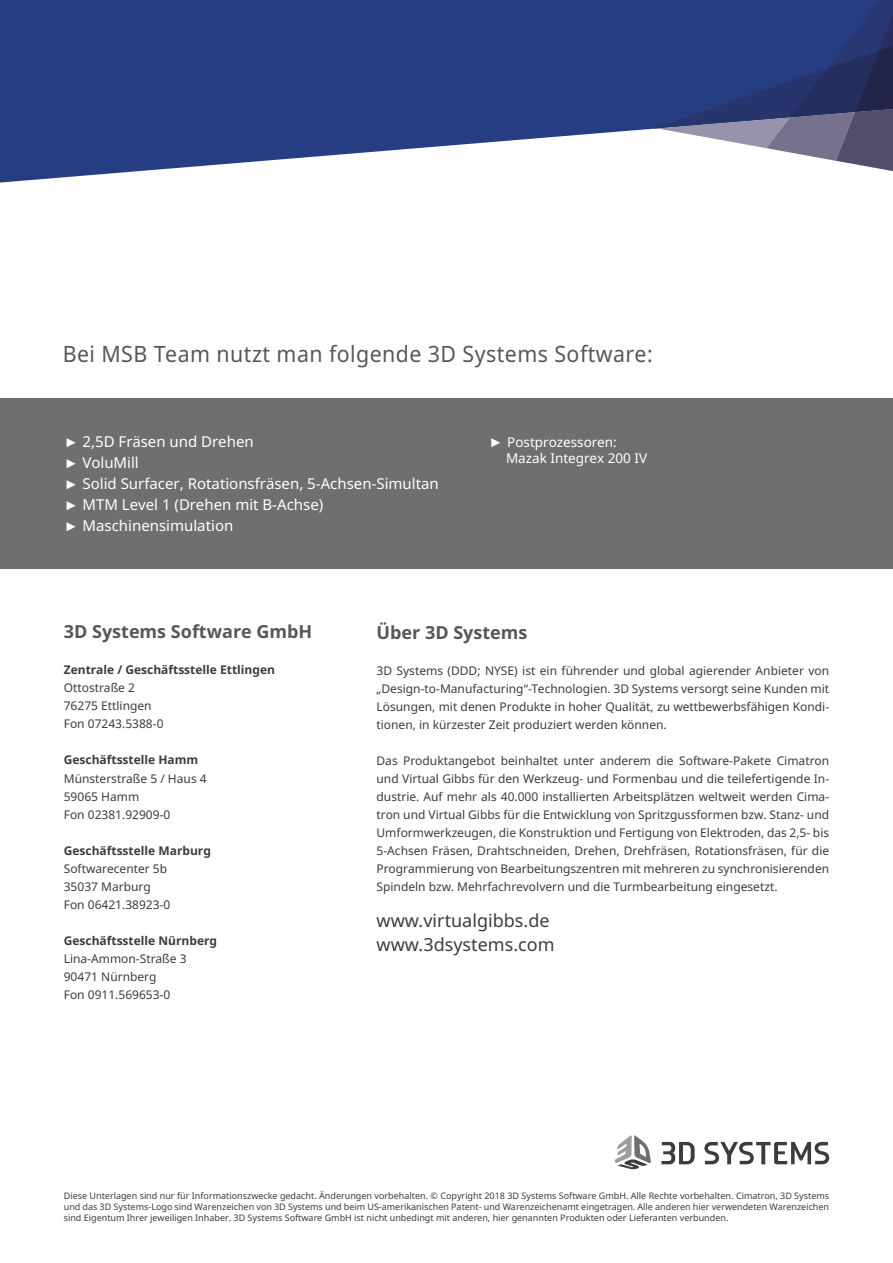
<style>
.page{position:relative;width:893px;height:1263px;background:#fff}
.page>*{position:absolute;margin:0;border:0;box-sizing:border-box;transform-origin:0 0}
.t1{font:22.5px "Noto Sans";letter-spacing:.02em;color:#575756;scale:.95 1}
.t2{font:18px/24px "Noto Sans";color:#3c3c3b}
.t3{font:700 18px "Noto Sans";color:#575756}
.t4{font:15px/21px "Noto Sans";color:#fff}
.t5{font:13.5px/16.2px "Noto Sans";color:#fff}
.t6{font:12px/18px "Noto Sans";color:#3c3c3b}
.t7{font:700 12px "Noto Sans";color:#3c3c3b}
.t8{font:9px/10.8px "Noto Sans";color:#3c3c3b;text-align:justify}
.s1{font-size:15px}
</style>
<div class="page">
<div style="left:0;top:399px;width:893px;height:170px;background:#706f6f"></div>
<svg style="left:615px;top:1135px;width:36px;height:34px"></svg>
<svg style="left:661px;top:1142px;width:34px;height:22px"></svg>
<svg style="left:704px;top:1142px;width:125px;height:22px"></svg>
<svg style="left:0;top:0;width:653px;height:183px;fill:#263d82"></svg>
<svg style="left:653px;top:0;width:240px;height:171px"></svg>
<h1 class="t1" style="left:63px;top:338px;width:623px">Bei MSB Team nutzt man folgende 3D Systems Software:</h1>
<p class="t4" style="left:64px;top:431px;width:377px">► 2,5D Fräsen und Drehen<br>► VoluMill<br>► Solid Surfacer, Rotationsfräsen, 5-Achsen-Simultan ► MTM Level 1 (Drehen mit B-Achse)<br>► Maschinensimulation</p>
<p class="t5" style="left:506px;top:433px;width:143px;text-indent:-18px"><span class="s1">►</span> Postprozessoren:<br>Mazak Integrex 200 IV</p>
<h2 class="t3" style="left:64px;top:619px;width:250px">3D Systems Software GmbH</h2>
<p class="t7" style="left:64px;top:662px;width:213px">Zentrale / Geschäftsstelle Ettlingen</p>
<p class="t6" style="left:64px;top:679px;width:101px">Ottostraße 2<br>76275 Ettlingen<br>Fon 07243.5388-0</p>
<p class="t7" style="left:64px;top:752px;width:136px">Geschäftsstelle Hamm</p>
<p class="t6" style="left:64px;top:769px;width:144px">Münsterstraße 5 / Haus 4<br>59065 Hamm<br>Fon 02381.92909-0</p>
<p class="t7" style="left:64px;top:842px;width:149px">Geschäftsstelle Marburg</p>
<p class="t6" style="left:64px;top:859px;width:108px">Softwarecenter 5b<br>35037 Marburg<br>Fon 06421.38923-0</p>
<p class="t7" style="left:64px;top:932px;width:155px">Geschäftsstelle Nürnberg</p>
<p class="t6" style="left:64px;top:949px;width:124px">Lina-Ammon-Straße 3<br>90471 Nürnberg<br>Fon 0911.569653-0</p>
<h2 class="t3" style="left:377px;top:620px;width:152px">Über 3D Systems</h2>
<p class="t6" style="left:377px;top:661px;width:454px;text-align:justify">3D Systems (DDD; NYSE) ist ein führender und global agierender Anbieter von „Design-to-Manufacturing“-Technologien. 3D Systems versorgt seine Kunden mit Lösungen, mit denen Produkte in hoher Qualität, zu wettbewerbsfähigen Kondi&shy;tionen, in kürzester Zeit produziert werden können.</p>
<p class="t6" style="left:377px;top:751px;width:454px;text-align:justify">Das Produktangebot beinhaltet unter anderem die Software-Pakete Cimatron und Virtual Gibbs für den Werkzeug- und Formenbau und die teilefertigende In&shy;dustrie. Auf mehr als 40.000 installierten Arbeitsplätzen weltweit werden Cima&shy;tron und Virtual Gibbs für die Entwicklung von Spritzgussformen bzw. Stanz- und Umformwerkzeugen, die Konstruktion und Fertigung von Elektroden, das 2,5- bis 5-Achsen Fräsen, Drahtschneiden, Drehen, Drehfräsen, Rotationsfräsen, für die Programmierung von Bearbeitungszentren mit mehreren zu synchronisierenden Spindeln bzw. Mehrfachrevolvern und die Turmbearbeitung eingesetzt.</p>
<h2 class="t2" style="left:377px;top:908px;width:180px">www.virtualgibbs.de www.3dsystems.com</h2>
<p class="t8" style="left:64px;top:1190px;width:767px">Diese Unterlagen sind nur für Informationszwecke gedacht. Änderungen vorbehalten. © Copyright 2018 3D Systems Software GmbH. Alle Rechte vorbehalten. Cimatron, 3D Systems und das 3D Systems-Logo sind Warenzeichen von 3D Systems und beim US-amerikanischen Patent- und Warenzeichenamt eingetragen. Alle anderen hier verwendeten Warenzeichen sind Eigentum Ihrer jeweiligen Inhaber. 3D Systems Software GmbH ist nicht unbedingt mit anderen, hier genannten Produkten oder Lieferanten verbunden.</p>
</div>
